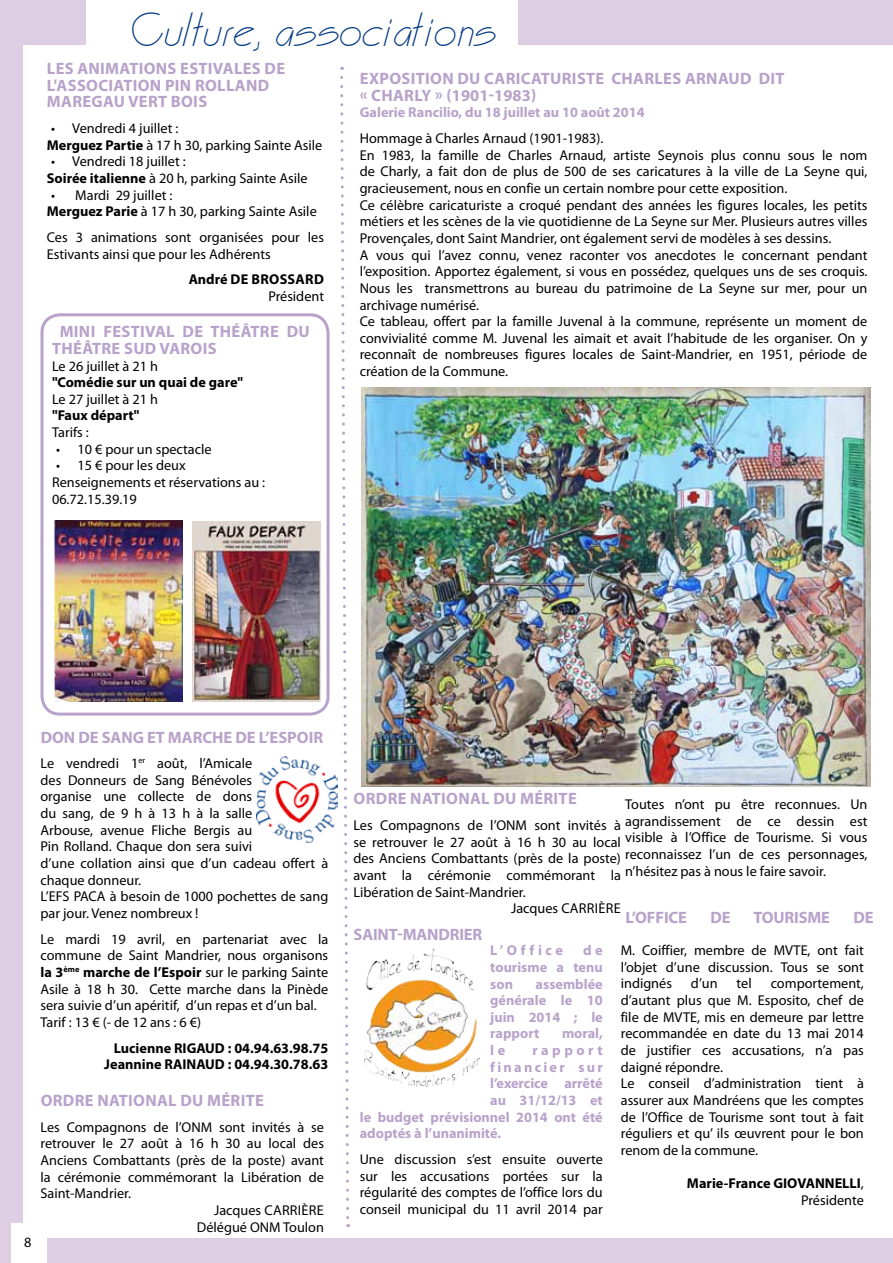
<style>
.page{position:relative;width:893px;height:1263px;background:#ddcee3}
.page>*{position:absolute;margin:0;border:0;box-sizing:border-box;transform-origin:0 0}
.t1{font:40.5px "Country Blueprint";color:#003882}
.t2{font:700 16.5px/16.6px "Myriad Pro";letter-spacing:.02em;color:#b8a2ca}
.t3{font:700 16.5px "Myriad Pro";color:#b8a2ca}
.t4{font:14.25px/16.6px "Myriad Pro";color:#000}
.t5{font:700 14.25px/16.6px "Myriad Pro";color:#b8a2ca;text-align:justify}
.t6{font:700 14.25px/16.6px "Myriad Pro";color:#000;text-align:right}
.t7{font:700 14.25px "Myriad Pro";letter-spacing:.02em;color:#000}
.t8{font:700 14.25px "Myriad Pro";letter-spacing:.16em;color:#b8a2ca}
.s1{font-weight:700}
</style>
<div class="page">
<div style="left:23px;top:45px;width:870px;height:1192px;background:#fff"></div>
<div style="left:86px;top:0;width:432px;height:51px;background:#fff"></div>
<div style="left:11px;top:1224px;width:36px;height:39px;background:#fff"></div>
<div style="left:40px;top:313px;width:290px;height:403px;border:3px solid #b8a2ca;border-radius:18px"></div>
<img style="left:193px;top:522px;width:127px;height:180px">
<img style="left:54px;top:520px;width:129px;height:181px">
<img style="left:361px;top:387px;width:509px;height:400px">
<svg style="left:340px;top:67px;width:10px;height:1160px"></svg>
<img style="left:364px;top:948px;width:116px;height:139px">
<img style="left:256px;top:756px;width:81px;height:86px">
<h1 class="t1" style="left:133px;top:2px;width:365px">Culture, associations</h1>
<p class="t2" style="left:47px;top:60px;width:229px;text-indent:73px">ATIONS ESTIVALES DE<br>L'ASSOCIATION</p>
<p class="t2" style="left:47px;top:60px;width:53px">LES ANIM</p>
<p class="t2" style="left:165px;top:76px;width:10px">PIN</p>
<p class="t2" style="left:195px;top:76px;width:11px">ROLL</p>
<p class="t2" style="left:235px;top:76px;width:23px">AND</p>
<p class="t2" style="left:47px;top:93px;width:162px">MAREGAU VERT BOI S</p>
<p class="t4" style="left:47px;top:120px;width:277px">• Vendredi 4 juillet :<br><span class="s1">Merguez Partie</span> à 17 h 30, parking Sainte Asile</p>
<p class="t4" style="left:47px;top:153px;width:262px">• Vendredi 18 juillet :<br><span class="s1">Soirée italienne</span> à 20 h, parking Sainte Asile</p>
<p class="t4" style="left:47px;top:186px;width:271px">• Mardi 29 juillet :<br><span class="s1">Merguez Parie</span> à 17 h 30, parking Sainte Asile</p>
<p class="t4" style="left:47px;top:229px;width:279px">Ces 3 animations sont organisées pour les<br>Estivants ainsi que pour les Adhérents</p>
<p class="t7" style="left:189px;top:270px;width:137px">André de Brossard</p>
<p class="t4" style="left:268px;top:287px;width:57px">Président</p>
<p class="t2" style="left:60px;top:323px;width:10px">MINI</p>
<p class="t2" style="left:52px;top:323px;width:247px;text-indent:51px">FESTIVAL DE THÉÂTRE DU<br>THÉÂTRE SUD VAROIS</p>
<p class="t4" style="left:52px;top:357px;width:108px">Le 26 juillet à 21 h</p>
<p class="t6" style="left:52px;top:374px;width:193px">"Comédie sur un quai de gare"</p>
<p class="t4" style="left:52px;top:390px;width:108px">Le 27 juillet à 21 h</p>
<p class="t6" style="left:52px;top:407px;width:89px">"Faux départ"</p>
<p class="t4" style="left:52px;top:424px;width:38px">Tarifs :</p>
<p class="t4" style="left:56px;top:440px;width:157px">• 10 € pour un spectacle</p>
<p class="t4" style="left:52px;top:457px;width:215px">• 15 € pour les deux<br>Renseignements et réservations au :<br>06.72.15.39.19</p>
<p class="t2" style="left:360px;top:70px;width:11px">EXPO</p>
<p class="t2" style="left:402px;top:70px;width:34px">SITION</p>
<p class="t2" style="left:457px;top:70px;width:326px">DU CARICATURISTE CHARLES ARNAUD dit</p>
<p class="t2" style="left:360px;top:86px;width:55px">« CHARLY</p>
<p class="t3" style="left:435px;top:84px;width:102px">» (1901-1983)</p>
<p class="t5" style="left:360px;top:104px;width:286px">Galerie Rancilio, du 18 juillet au 10 août 2014</p>
<p class="t4" style="left:360px;top:130px;width:509px">Hommage à Charles Arnaud (1901-1983).<br>En 1983, la famille de Charles Arnaud, artiste Seynois plus connu sous le nom de Charly, a fait don de plus de 500 de ses caricatures à la ville de La Seyne qui, gracieusement, nous en confie un certain nombre pour cette exposition.<br>Ce célèbre caricaturiste a croqué pendant des années les figures locales, les petits métiers et les scènes de la vie quotidienne de La Seyne sur Mer. Plusieurs autres villes Provençales, dont Saint Mandrier, ont également servi de modèles à ses dessins.<br>A vous qui l’avez connu, venez raconter vos anecdotes le concernant pendant l’exposition. Apportez également, si vous en possédez, quelques uns de ses croquis.<br>Nous les transmettrons au bureau du patrimoine de La Seyne sur mer, pour un archivage numérisé.<br>Ce tableau, offert par la famille Juvenal à la commune, représente un moment de convivialité comme M. Juvenal les aimait et avait l’habitude de les organiser. On y reconnaît de nombreuses figures locales de Saint-Mandrier, en 1951, période de création de la Commune.</p>
<p class="t4" style="left:24px;top:1234px;width:9px">8</p>
<p class="t3" style="left:41px;top:726px;width:284px">Don de Sang et March e de l’espoir</p>
<p class="t4" style="left:40px;top:755px;width:289px">Le vendredi 1<sup>er</sup> août, l’Amicale<br>des Donneurs de Sang Bénévoles<br>organise une collecte de dons<br>du sang, de 9 h à 13 h à la salle<br>Arbouse, avenue Fliche Bergis au<br>Pin Rolland. Chaque don sera suivi<br>d’une collation ainsi que d’un cadeau offert à chaque donneur.<br>L’EFS PACA à besoin de 1000 pochettes de sang par jour. Venez nombreux !</p>
<p class="t4" style="left:40px;top:930px;width:289px">Le mardi 19 avril, en partenariat avec la commune de Saint Mandrier, nous organisons <span class="s1">la 3</span><sup>ème</sup> <span class="s1">marche de l’Espoir</span> sur le parking Sainte Asile à 18 h 30. Cette marche dans la Pinède sera suivie d’un apéritif, d’un repas et d’un bal.<br>Tarif : 13 € (- de 12 ans : 6 €)</p>
<p class="t6" style="left:104px;top:1039px;width:225px">Lucienne RIGAUD : 04.94.63.98.75<br>Jeannine RAINAUD : 04.94.30.78.63</p>
<p class="t2" style="left:41px;top:1091px;width:12px">ORDRE</p>
<p class="t2" style="left:97px;top:1091px;width:168px">NATIONAL du Mérite</p>
<p class="t4" style="left:40px;top:1118px;width:285px">Les Compagnons de l’ONM sont invités à se</p>
<p class="t4" style="left:40px;top:1135px;width:285px">retrouver le 27 août à 16 h 30 au local des</p>
<p class="t4" style="left:40px;top:1151px;width:285px">Anciens Combattants (près de la poste) avant</p>
<p class="t4" style="left:40px;top:1168px;width:285px">la cérémonie commémorant la Libération de</p>
<p class="t4" style="left:40px;top:1185px;width:92px">Saint-Mandrier.</p>
<p class="t4" style="left:214px;top:1201px;width:67px">Jacques Carri</p>
<p class="t4" style="left:197px;top:1201px;width:129px;text-indent:105px">ère<br>Délégué ONM Toulon</p>
<p class="t2" style="left:354px;top:790px;width:12px">ORDRE</p>
<p class="t2" style="left:410px;top:790px;width:168px">NATIONAL du Mérite</p>
<p class="t4" style="left:353px;top:817px;width:269px">Les Compagnons de l’ONM sont invités à</p>
<p class="t4" style="left:353px;top:833px;width:269px">se retrouver le 27 août à 16 h 30 au local</p>
<p class="t4" style="left:353px;top:850px;width:269px">des Anciens Combattants (près de la poste)</p>
<p class="t4" style="left:353px;top:866px;width:269px">avant la cérémonie commémorant la</p>
<p class="t4" style="left:353px;top:883px;width:174px">Libération de Saint-Mandrier.</p>
<p class="t4" style="left:511px;top:900px;width:67px">Jacques Carri</p>
<p class="t4" style="left:599px;top:900px;width:15px">ère</p>
<p class="t4" style="left:625px;top:796px;width:244px;text-align:justify">Toutes n’ont pu être reconnues. Un agrandissement de ce dessin est visible à l’Office de Tourisme. Si vous reconnaissez l’un de ces personnages, n’hésitez pas à nous le faire savoir.</p>
<p class="t2" style="left:625px;top:909px;width:61px">L’OFFICE</p>
<p class="t2" style="left:710px;top:909px;width:11px">DE</p>
<p class="t2" style="left:753px;top:909px;width:19px">TOURI</p>
<p class="t2" style="left:799px;top:909px;width:21px">SME</p>
<p class="t2" style="left:854px;top:909px;width:22px">de</p>
<p class="t2" style="left:354px;top:925px;width:84px">SAINT-MANDRIER</p>
<p class="t5" style="left:490px;top:942px;width:74px">L’Office</p>
<p class="t5" style="left:490px;top:942px;width:114px;text-indent:93px">d e tourisme a tenu son</p>
<p class="t5" style="left:490px;top:975px;width:114px;text-indent:45px">assemblée générale le 10 juin 2014 ; le rapport</p>
<p class="t5" style="left:562px;top:1025px;width:42px">moral,</p>
<p class="t5" style="left:490px;top:1041px;width:17px">le</p>
<p class="t5" style="left:532px;top:1041px;width:72px">rapport</p>
<p class="t8" style="left:490px;top:1058px;width:114px">financier sur</p>
<p class="t5" style="left:490px;top:1075px;width:114px">l’exercice arrêté</p>
<p class="t5" style="left:490px;top:1091px;width:114px">au 31/12/13 et</p>
<p class="t5" style="left:360px;top:1108px;width:245px">le budget prévisionnel 2014 ont été</p>
<p class="t5" style="left:360px;top:1125px;width:143px">adoptés à l’unanimité.</p>
<p class="t4" style="left:360px;top:1151px;width:245px;text-align:justify">Une discussion s’est ensuite ouverte sur les accusations portées sur la régularité des comptes de l’office lors du conseil municipal du 11 avril 2014 par</p>
<p class="t4" style="left:621px;top:942px;width:245px;text-align:justify">M. Coiffier, membre de MVTE, ont fait l’objet d’une discussion. Tous se sont indignés</p>
<p class="t4" style="left:691px;top:975px;width:28px">d’un</p>
<p class="t4" style="left:737px;top:975px;width:17px">tel</p>
<p class="t4" style="left:621px;top:975px;width:245px;text-indent:150px">comportement, d’autant plus que M. Esposito, chef de file de MVTE, mis en demeure par lettre recommandée en date du 13 mai 2014 de justifier ces accusations, n’a pas daigné répondre.<br>Le conseil d’administration tient à assurer aux Mandréens que les comptes de l’Office de Tourisme sont tout à fait réguliers et qu’ ils œuvrent pour le bon renom de la commune.</p>
<p class="t6" style="left:687px;top:1174px;width:137px">Marie-France GIOVANNELLI</p>
<p class="t4" style="left:801px;top:1175px;width:64px;text-align:right">,<br>Présidente</p>
</div>
